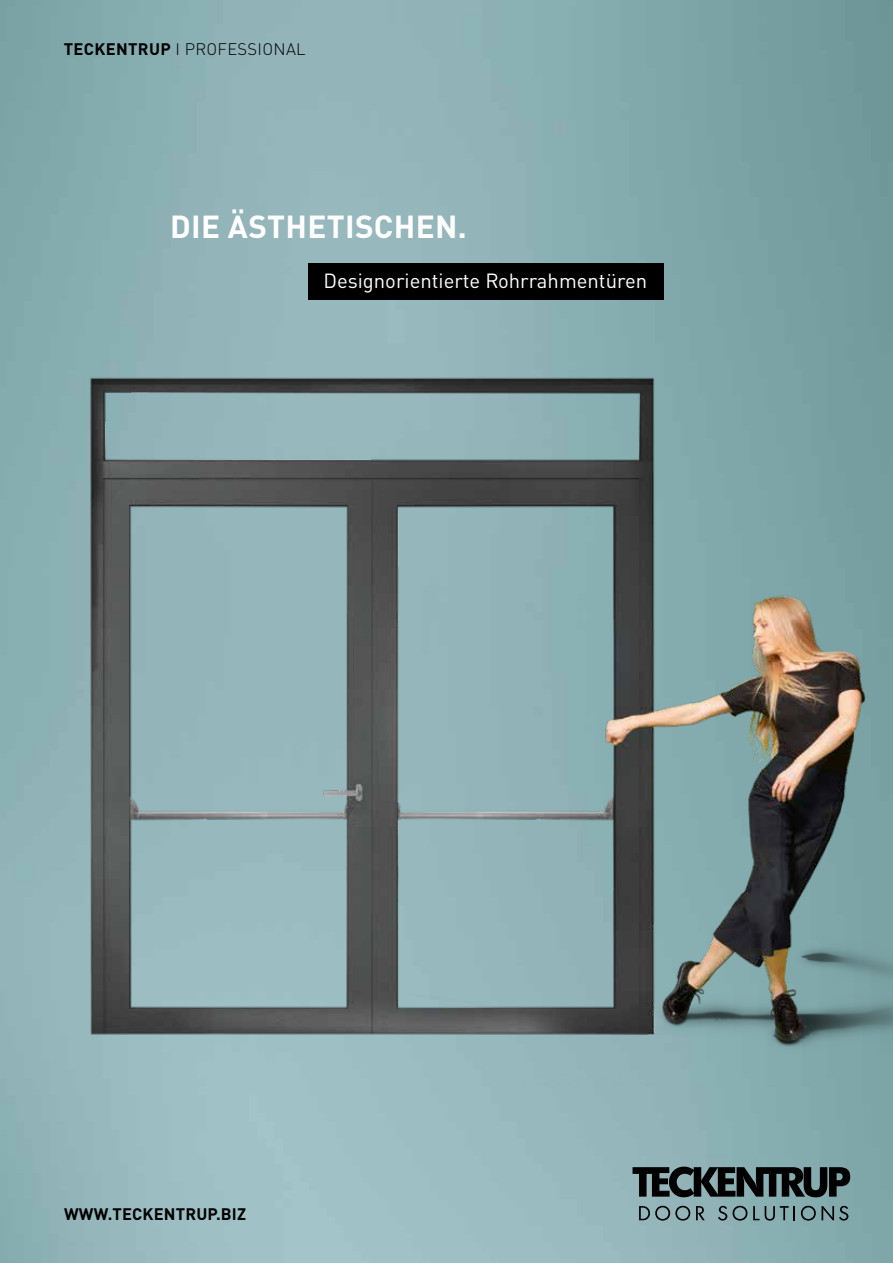
<style>
.page{position:relative;width:893px;height:1263px;background:#fff}
.page>*{position:absolute;margin:0;border:0;box-sizing:border-box;transform-origin:0 0}
.t1{font:700 31.5px "DIN Pro";letter-spacing:.01em;color:#fff}
.t2{font:20.25px "DIN Pro";color:#fff}
.t3{font:300 16.5px "DIN Pro";letter-spacing:.02em;color:#000}
.t4{font:700 16.5px "DIN Pro";letter-spacing:.01em;color:#000}
.s1{font-weight:700}
</style>
<div class="page">
<img style="left:0;top:0;width:893px;height:1263px">
<svg style="left:632px;top:1165px;width:218px;height:34px;background:#3c4c4d"></svg>
<svg style="left:639px;top:1205px;width:66px;height:15px"></svg>
<svg style="left:718px;top:1205px;width:41px;height:16px"></svg>
<svg style="left:765px;top:1206px;width:30px;height:14px"></svg>
<svg style="left:801px;top:1205px;width:48px;height:16px"></svg>
<img style="left:61px;top:343px;width:832px;height:814px">
<div style="left:308px;top:263px;width:355px;height:36px;background:#000"></div>
<p class="t3" style="left:64px;top:37px;width:243px"><span class="s1">TECKENTRUP</span> I PROFESSIONAL</p>
<h1 class="t1" style="left:170px;top:202px;width:298px">DIE ÄSTHETISCHEN.</h1>
<p class="t2" style="left:323px;top:266px;width:325px">Designorientierte Rohrrahmentüren</p>
<p class="t4" style="left:64px;top:1201px;width:184px">WWW.TECKENTRUP.BIZ</p>
</div>
